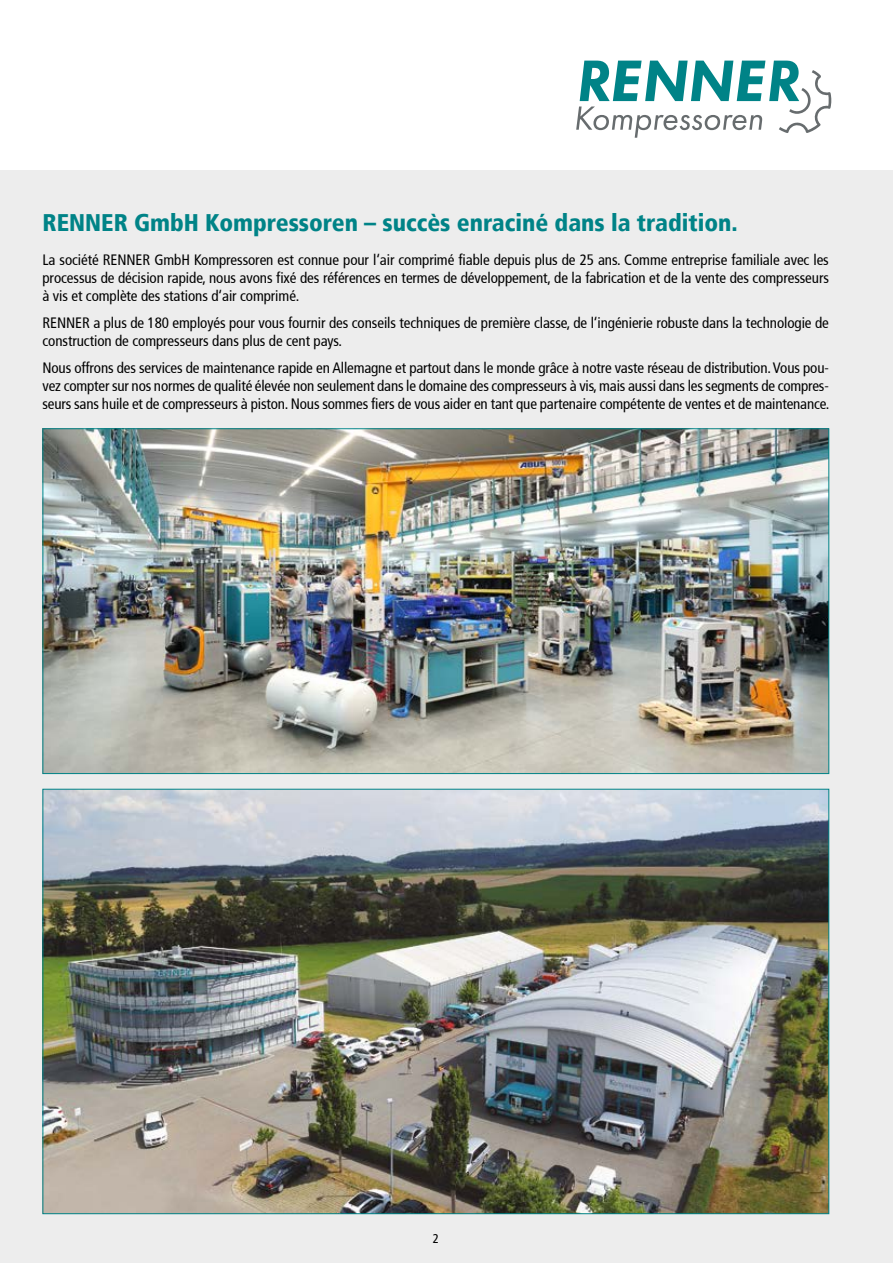
<style>
.page{position:relative;width:893px;height:1263px;background:#fff}
.page>*{position:absolute;margin:0;border:0;box-sizing:border-box;transform-origin:0 0}
.t1{font:900 condensed 24px "Frutiger";color:#008387}
.t2{font:condensed 15px/18px "Frutiger";letter-spacing:-.005em;color:#000;text-align:justify}
.t3{font:condensed 12.75px "Frutiger";color:#000}
</style>
<div class="page">
<div style="left:0;top:170px;width:893px;height:1093px;background:#ededed"></div>
<svg style="left:576px;top:61px;width:255px;height:77px"></svg>
<img style="left:45px;top:430px;width:782px;height:342px">
<img style="left:45px;top:791px;width:782px;height:421px">
<h1 class="t1" style="left:43px;top:208px;width:697px">RENNER GmbH Kompressoren – succès enraciné dans la tradition.</h1>
<p class="t2" style="left:43px;top:251px;width:788px">La société RENNER GmbH Kompressoren est connue pour l‘air comprimé fiable depuis plus de 25 ans. Comme entreprise familiale avec les processus de décision rapide, nous avons fixé des références en termes de développement, de la fabrication et de la vente des compresseurs à vis et complète des stations d‘air comprimé.</p>
<p class="t2" style="left:43px;top:314px;width:788px">RENNER a plus de 180 employés pour vous fournir des conseils techniques de première classe, de l‘ingénierie robuste dans la technologie de construction de compresseurs dans plus de cent pays.</p>
<p class="t2" style="left:43px;top:359px;width:788px">Nous offrons des services de maintenance rapide en Allemagne et partout dans le monde grâce à notre vaste réseau de distribution. Vous pou&shy;vez compter sur nos normes de qualité élevée non seulement dans le domaine des compresseurs à vis, mais aussi dans les segments de compres&shy;seurs sans huile et de compresseurs à piston. Nous sommes fiers de vous aider en tant que partenaire compétente de ventes et de maintenance.</p>
<p class="t3" style="left:433px;top:1231px;width:8px">2</p>
</div>
